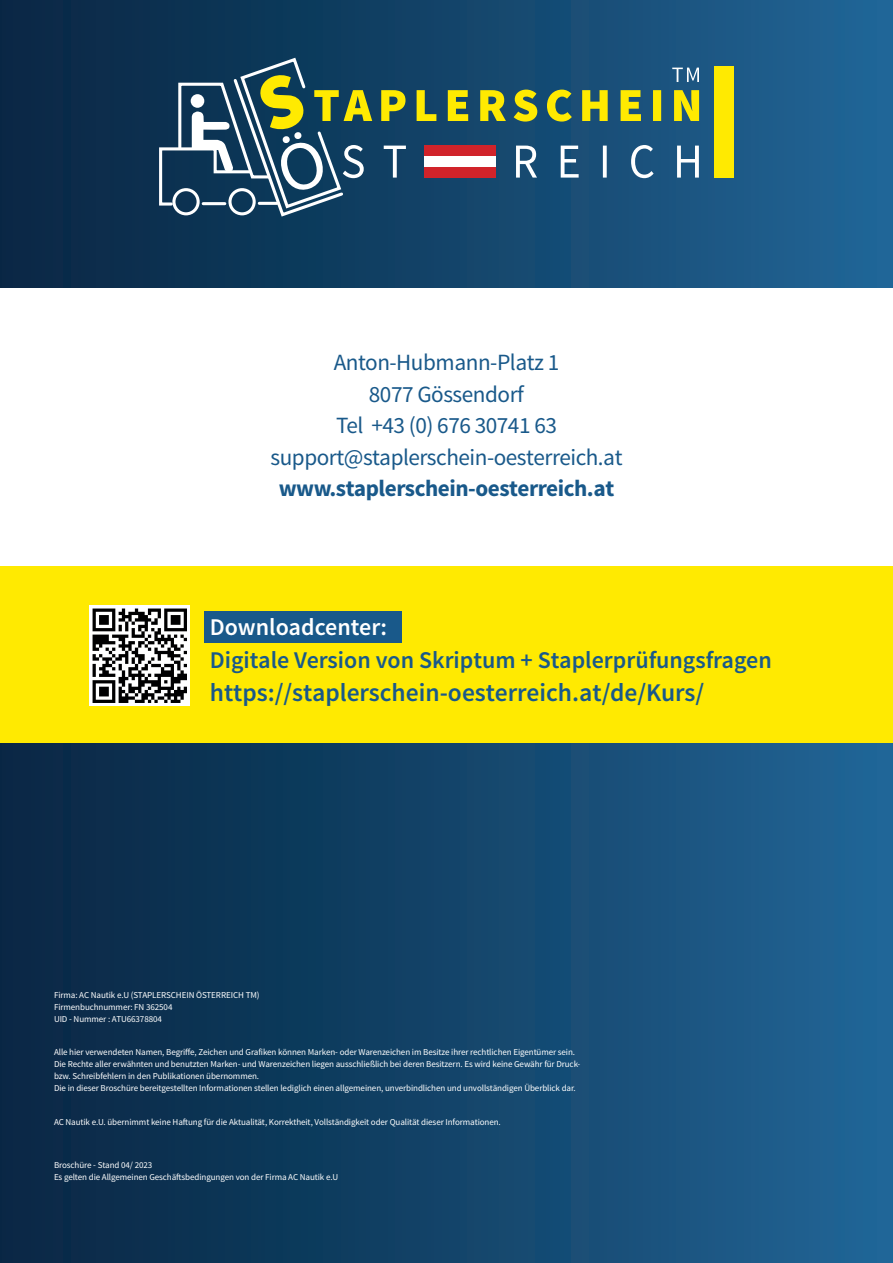
<style>
.page{position:relative;width:893px;height:1263px;background:#fff}
.page>*{position:absolute;margin:0;border:0;box-sizing:border-box;transform-origin:0 0}
.t1{font:600 25.5px "Source Sans Pro";color:#19598a}
.t2{font:600 24px "Source Sans Pro";color:#19598a}
.t3{font:600 24px "Source Sans Pro";color:#fff}
.t4{font:23.25px/31.5px "Source Sans Pro";letter-spacing:-.02em;color:#19598a;text-align:center}
.t5{font:700 23.25px "Source Sans Pro";letter-spacing:-.02em;color:#19598a}
.t6{font:9px/12px "Source Sans Pro";letter-spacing:-.01em;color:#fff}
</style>
<div class="page">
<div style="left:0;top:742px;width:893px;height:521px;background:linear-gradient(to right,#072541,#206495)"></div>
<div style="left:0;top:0;width:893px;height:287px;background:linear-gradient(to right,#072541,#206495)"></div>
<div style="left:714px;top:66px;width:20px;height:111px;background:#ffea01"></div>
<svg style="left:158px;top:56px;width:541px;height:163px;background:#375f6c"></svg>
<div style="left:424px;top:145px;width:72px;height:11px;background:#d1232a"></div>
<div style="left:424px;top:167px;width:72px;height:10px;background:#d1232a"></div>
<div style="left:424px;top:156px;width:72px;height:11px;background:#fff"></div>
<div style="left:0;top:566px;width:893px;height:176px;background:#ffea01"></div>
<div style="left:89px;top:605px;width:101px;height:101px;background:#fff"></div>
<svg style="left:93px;top:608px;width:94px;height:95px"></svg>
<div style="left:204px;top:611px;width:197px;height:31px;background:#19598a"></div>
<h3 class="t4" style="left:270px;top:347px;width:354px">Anton-Hubmann-Platz 1<br>8077 Gössendorf<br>Tel +43 (0) 676 30741 63 support@staplerschein-oesterreich.at</h3>
<h3 class="t5" style="left:279px;top:474px;width:337px">www.staplerschein-oesterreich.at</h3>
<h2 class="t3" style="left:210px;top:611px;width:179px">Downloadcenter:</h2>
<h2 class="t2" style="left:210px;top:644px;width:564px">Digitale Version von Skriptum + Staplerprüfungsfragen</h2>
<h1 class="t1" style="left:210px;top:676px;width:496px">https://staplerschein-oesterreich.at/de/Kurs/</h1>
<p class="t6" style="left:54px;top:989px;width:207px">Firma: AC Nautik e.U (STAPLERSCHEIN ÖSTERREICH TM)<br>Firmenbuchnummer: FN 362504<br>UID - Nummer : ATU66378804</p>
<p class="t6" style="left:54px;top:1046px;width:528px">Alle hier verwendeten Namen, Begriffe, Zeichen und Grafiken können Marken- oder Warenzeichen im Besitze ihrer rechtlichen Eigentümer sein.<br>Die Rechte aller erwähnten und benutzten Marken- und Warenzeichen liegen ausschließlich bei deren Besitzern. Es wird keine Gewähr für Druck&shy;bzw. Schreibfehlern in den Publikationen übernommen.<br>Die in dieser Broschüre bereitgestellten Informationen stellen lediglich einen allgemeinen, unverbindlichen und unvollständigen Überblick dar.</p>
<p class="t6" style="left:54px;top:1116px;width:448px">AC Nautik e.U. übernimmt keine Haftung für die Aktualität, Korrektheit, Vollständigkeit oder Qualität dieser Informationen.</p>
<p class="t6" style="left:54px;top:1159px;width:286px">Broschüre - Stand 04/ 2023<br>Es gelten die Allgemeinen Geschäftsbedingungen von der Firma AC Nautik e.U</p>
</div>
